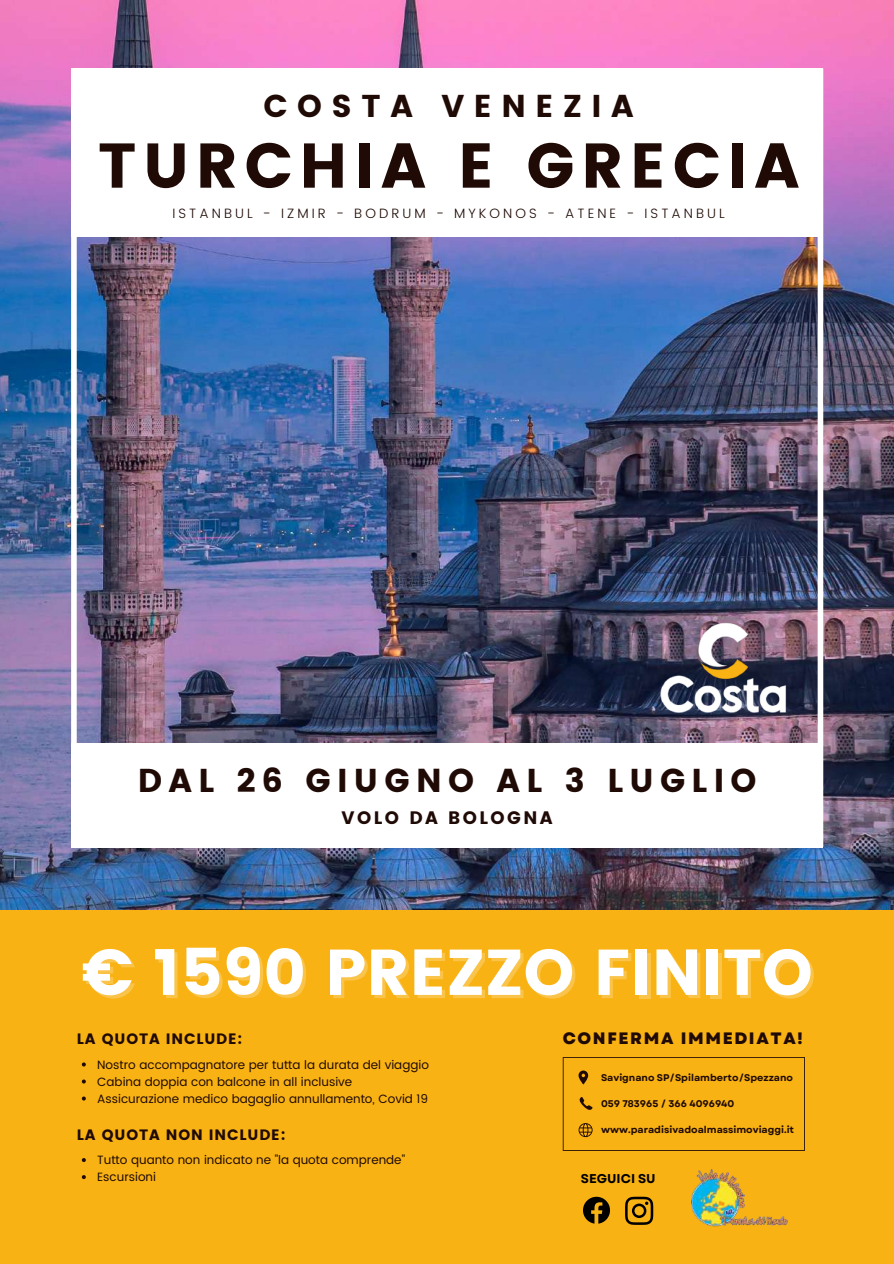
<style>
.page{position:relative;width:894px;height:1264px;background:#fff}
.page>*{position:absolute;margin:0;border:0;box-sizing:border-box;transform-origin:0 0}
.t1{font:64.5px "Poppins";color:#fff}
.t2{font:63px "Poppins";letter-spacing:.105em;color:#1f0a05}
.t3{font:33px "Poppins";letter-spacing:.19em;color:#1f0a05}
.t4{font:31.5px "Poppins";letter-spacing:.305em;color:#1f0a05}
.t5{font:18px "Poppins";letter-spacing:.135em;color:#1f0a05}
.t6{font:800 16.5px "Garet";letter-spacing:.1em;color:#1f0a05}
.t7{font:15px "Poppins";letter-spacing:.055em;color:#1f0a05}
.t8{font:300 13.5px "Poppins";letter-spacing:.225em;color:#1f0a05}
.t9{font:700 12.75px "Garet";color:#000}
.t10{font:12px/17px "Poppins";color:#1f0a05}
.t11{font:700 9.75px "Garet";color:#1f0a05}
</style>
<div class="page">
<div style="left:0;top:0;width:893px;height:1263px;background:#f9b213"></div>
<img style="left:0;top:0;width:893px;height:909px">
<div style="left:71px;top:68px;width:751px;height:169px;background:#fff"></div>
<div style="left:71px;top:742px;width:751px;height:105px;background:#fff"></div>
<div style="left:71px;top:71px;width:6px;height:776px;background:#fff"></div>
<div style="left:817px;top:68px;width:6px;height:779px;background:#fff"></div>
<svg style="left:562px;top:1057px;width:242px;height:93px"></svg>
<svg style="left:583px;top:1196px;width:27px;height:27px"></svg>
<svg style="left:625px;top:1196px;width:28px;height:28px"></svg>
<img style="left:691px;top:1169px;width:95px;height:57px">
<img style="left:610px;top:603px;width:225px;height:128px">
<svg style="left:82px;top:1062px;width:4px;height:4px"></svg>
<svg style="left:82px;top:1079px;width:4px;height:4px"></svg>
<svg style="left:82px;top:1096px;width:4px;height:4px"></svg>
<svg style="left:82px;top:1158px;width:4px;height:3px"></svg>
<svg style="left:82px;top:1175px;width:4px;height:4px"></svg>
<h3 class="t4" style="left:263px;top:87px;width:371px">COSTA VENEZIA</h3>
<h2 class="t2" style="left:98px;top:129px;width:702px">TURCHIA E GRECIA</h2>
<p class="t8" style="left:172px;top:205px;width:553px">ISTANBUL - IZMIR - BODRUM - MYKONOS - ATENE - ISTANBUL</p>
<h3 class="t3" style="left:138px;top:761px;width:620px">DAL 26 GIUGNO AL 3 LUGLIO</h3>
<h3 class="t5" style="left:341px;top:807px;width:212px">VOLO DA BOLOGNA</h3>
<h1 class="t1" style="left:81px;top:934px;width:732px">€ 1590 PREZZO FINITO</h1>
<p class="t7" style="left:77px;top:1030px;width:167px">LA QUOTA INCLUDE:</p>
<p class="t10" style="left:97px;top:1055px;width:333px">Nostro accompagnatore per tutta la durata del viaggio<br>Cabina doppia con balcone in all inclusive<br>Assicurazione medico bagaglio annullamento, Covid 19</p>
<p class="t7" style="left:77px;top:1125px;width:210px">LA QUOTA NON INCLUDE:</p>
<p class="t10" style="left:97px;top:1151px;width:309px">Tutto quanto non indicato ne "la quota comprende"<br>Escursioni</p>
<h3 class="t6" style="left:562px;top:1025px;width:241px">CONFERMA IMMEDIATA!</h3>
<p class="t11" style="left:601px;top:1070px;width:193px">Savignano SP/Spilamberto/Spezzano</p>
<p class="t11" style="left:601px;top:1096px;width:135px">059 783965 / 366 4096940</p>
<p class="t11" style="left:601px;top:1122px;width:194px">www.paradisivadoalmassimoviaggi.it</p>
<p class="t9" style="left:580px;top:1169px;width:76px">SEGUICI SU</p>
</div>
